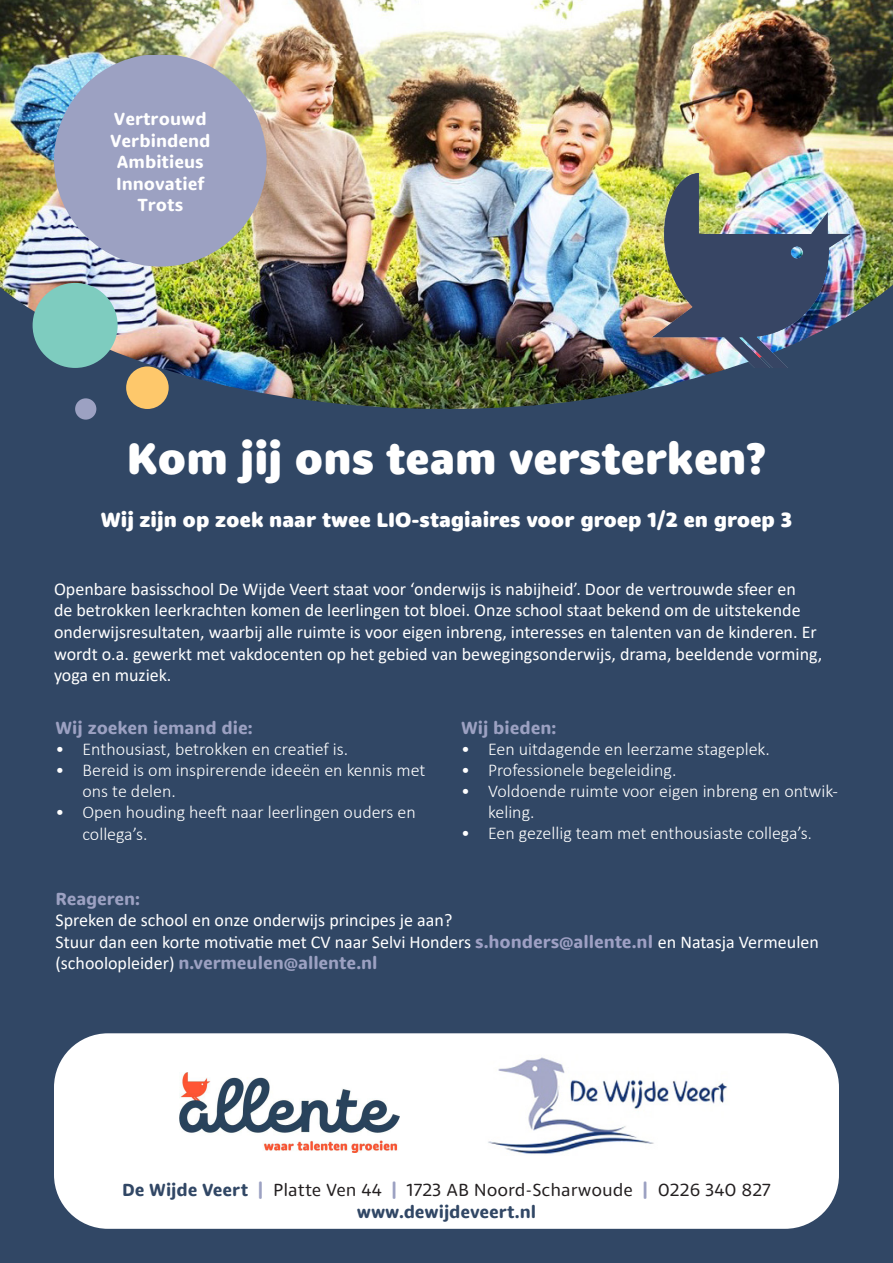
<style>
.page{position:relative;width:893px;height:1263px;background:#314765}
.page>*{position:absolute;margin:0;border:0;box-sizing:border-box;transform-origin:0 0}
.t1{font:800 45px "Dita";color:#fff}
.t2{font:800 21px "Dita";color:#fff}
.t3{font:18px/21.6px "Calibri";color:#fff}
.t4{font:300 18px/21px "Calibri";color:#fff}
.t5{font:18px "Dita";color:#231f20}
.t6{font:700 18px "Dita";color:#fff}
.t7{font:700 18px "Dita";color:#9ca1c2}
.t8{font:700 18px "Dita";color:#314765}
.s1{font-size:16.5px}
.s2{font-family:"Dita";font-weight:700;color:#9ea0c4}
.s3{font-family:"Dita";font-weight:700;color:#9ca1c2}
.s4{font-weight:700;color:#314765}
.s5{font-weight:700;color:#9ca1c2}
</style>
<div class="page">
<div style="left:54px;top:1033px;width:785px;height:196px;background:#fff;border-radius:54px"></div>
<img style="left:179px;top:1072px;width:221px;height:80px">
<img style="left:0;top:54px;width:893px;height:355px">
<img style="left:653px;top:173px;width:198px;height:195px">
<div style="left:33px;top:283px;width:85px;height:85px;background:#7eccbf;border-radius:50%"></div>
<div style="left:126px;top:366px;width:43px;height:43px;background:#fec86b;border-radius:50%"></div>
<div style="left:75px;top:398px;width:21px;height:22px;background:#9ca1c2;border-radius:50%"></div>
<div style="left:54px;top:54px;width:213px;height:213px;background:#9ca1c2;border-radius:50%"></div>
<img style="left:0;top:0;width:893px;height:54px">
<img style="left:488px;top:1057px;width:239px;height:97px">
<p class="t6" style="left:114px;top:108px;width:94px">Vertrouwd</p>
<p class="t6" style="left:110px;top:129px;width:102px">Verbindend</p>
<p class="t6" style="left:117px;top:151px;width:88px">Ambitieus</p>
<p class="t6" style="left:116px;top:172px;width:90px">Innovatief</p>
<p class="t6" style="left:137px;top:194px;width:47px">Trots</p>
<p class="t1" style="left:127px;top:431px;width:641px">Kom jij ons team versterken?</p>
<p class="t2" style="left:101px;top:506px;width:693px">Wij zijn op zoek naar twee LIO-stagiaires voor groep 1/2 en groep 3</p>
<p class="t3" style="left:54px;top:578px;width:770px">Openbare basisschool De Wijde Veert staat voor ‘onderwijs is nabijheid’. Door de vertrouwde sfeer en<br>de betrokken leerkrachten komen de leerlingen tot bloei. Onze school staat bekend om de uitstekende onderwijsresultaten, waarbij alle ruimte is voor eigen inbreng, interesses en talenten van de kinderen. Er wordt o.a. gewerkt met vakdocenten op het gebied van bewegingsonderwijs, drama, beeldende vorming, yoga en muziek.</p>
<p class="t7" style="left:55px;top:717px;width:199px">Wij zoeken iemand die:</p>
<p class="t4" style="left:55px;top:738px;width:294px">• Enthousiast, betrokken en creatief is.</p>
<p class="t4" style="left:82px;top:759px;width:345px;text-indent:-27px">• Bereid is om inspirerende ideeën en kennis met ons te delen.</p>
<p class="t4" style="left:82px;top:801px;width:335px;line-height:21.6px;text-indent:-27px">• Open houding heeft naar leerlingen ouders en collega’s.</p>
<p class="t7" style="left:461px;top:717px;width:97px">Wij bieden:</p>
<p class="t4" style="left:461px;top:738px;width:310px">• Een uitdagende en leerzame stageplek.</p>
<p class="t4" style="left:461px;top:759px;width:217px">• Professionele begeleiding.</p>
<p class="t4" style="left:488px;top:780px;width:351px;text-indent:-27px">• Voldoende ruimte voor eigen inbreng en ontwik&shy;keling.</p>
<p class="t4" style="left:461px;top:822px;width:352px">• Een gezellig team met enthousiaste collega’s<span class="s1">.</span></p>
<p class="t7" style="left:55px;top:887px;width:86px">Reageren:</p>
<p class="t3" style="left:55px;top:909px;width:398px">Spreken de school en onze onderwijs principes je aan?</p>
<p class="t3" style="left:55px;top:930px;width:765px">Stuur dan een korte motivatie met CV naar Selvi Honders <span class="s2">s.honders@allente.nl</span> en Natasja Vermeulen (schoolopleider) <span class="s3">n.vermeulen@allente.nl</span></p>
<p class="t5" style="left:122px;top:1179px;width:650px"><span class="s4">De Wijde Veert</span> <span class="s5">|</span> Platte Ven 44 <span class="s5">|</span> 1723 AB Noord-Scharwoude <span class="s5">|</span> 0226 340 827</p>
<p class="t8" style="left:357px;top:1200px;width:181px">www.dewijdeveert.nl</p>
</div>
